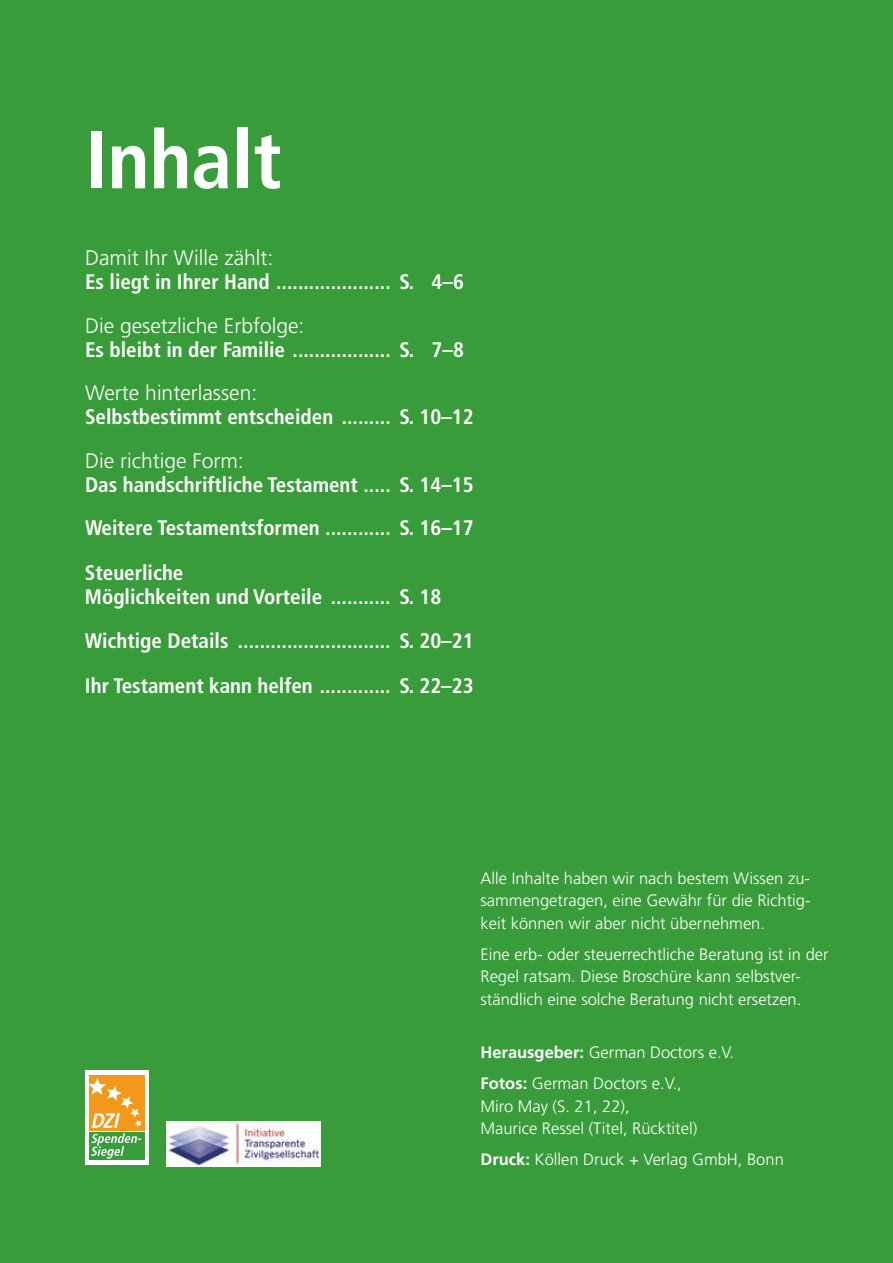
<style>
.page{position:relative;width:893px;height:1263px;background:#399c3a}
.page>*{position:absolute;margin:0;border:0;box-sizing:border-box;transform-origin:0 0}
.t1{font:700 condensed 81px "Frutiger LT Pro";color:#fff}
.t2{font:700 condensed 21px/44.2px "Frutiger LT Pro";color:#fff;text-align:justify}
.t3{font:300 21px "Frutiger LT Pro";color:#fff}
.t4{font:300 16.5px/22.5px "Frutiger LT Pro";color:#fff}
.s1{font-weight:700}
</style>
<div class="page">
<div style="left:85px;top:1070px;width:64px;height:95px;background:#fff"></div>
<div style="left:89px;top:1075px;width:56px;height:55px;background:#f39819"></div>
<div style="left:89px;top:1132px;width:56px;height:28px;background:#399c3a"></div>
<svg style="left:89px;top:1078px;width:53px;height:80px"></svg>
<img style="left:167px;top:1121px;width:153px;height:45px">
<h1 class="t1" style="left:85px;top:112px;width:198px">Inhalt</h1>
<p class="t3" style="left:85px;top:246px;width:190px">Damit Ihr Wille zählt:</p>
<p class="t2" style="left:85px;top:260px;width:380px">Es liegt in Ihrer Hand ..................... S. 4–6</p>
<p class="t3" style="left:85px;top:313px;width:221px">Die gesetzliche Erbfolge:</p>
<p class="t2" style="left:85px;top:327px;width:380px">Es bleibt in der Familie .................. S. 7–8</p>
<p class="t3" style="left:85px;top:381px;width:174px">Werte hinterlassen:</p>
<p class="t2" style="left:85px;top:395px;width:390px">Selbstbestimmt entscheiden ......... S. 10–12</p>
<p class="t3" style="left:85px;top:448px;width:160px">Die richtige Form:</p>
<p class="t2" style="left:85px;top:462px;width:390px">Das handschriftliche Testament ..... S. 14–15<br>Weitere Testamentsformen ............ S. 16–17<br>Steuerliche</p>
<p class="t2" style="left:85px;top:575px;width:390px;text-align:left">Möglichkeiten und Vorteile ........... S. 18<br>Wichtige Details ............................ S. 20–21<br>Ihr Testament kann helfen ............. S. 22–23</p>
<p class="t4" style="left:480px;top:867px;width:332px;text-align:justify">Alle Inhalte haben wir nach bestem Wissen zu&shy;sammengetragen, eine Gewähr für die Richtig&shy;keit können wir aber nicht übernehmen.</p>
<p class="t4" style="left:480px;top:943px;width:350px">Eine erb- oder steuerrechtliche Beratung ist in der<br>Regel ratsam. Diese Broschüre kann selbstver&shy;ständlich eine solche Beratung nicht ersetzen.</p>
<p class="t4" style="left:480px;top:1037px;width:255px;line-height:31px"><span class="s1">Herausgeber:</span> German Doctors e.V.<br><span class="s1">Fotos:</span> German Doctors e.V.,</p>
<p class="t4" style="left:480px;top:1095px;width:218px">Miro May (S. 21, 22),<br>Maurice Ressel (Titel, Rücktitel)</p>
<p class="t4" style="left:480px;top:1148px;width:305px"><span class="s1">Druck:</span> Köllen Druck + Verlag GmbH, Bonn</p>
</div>
